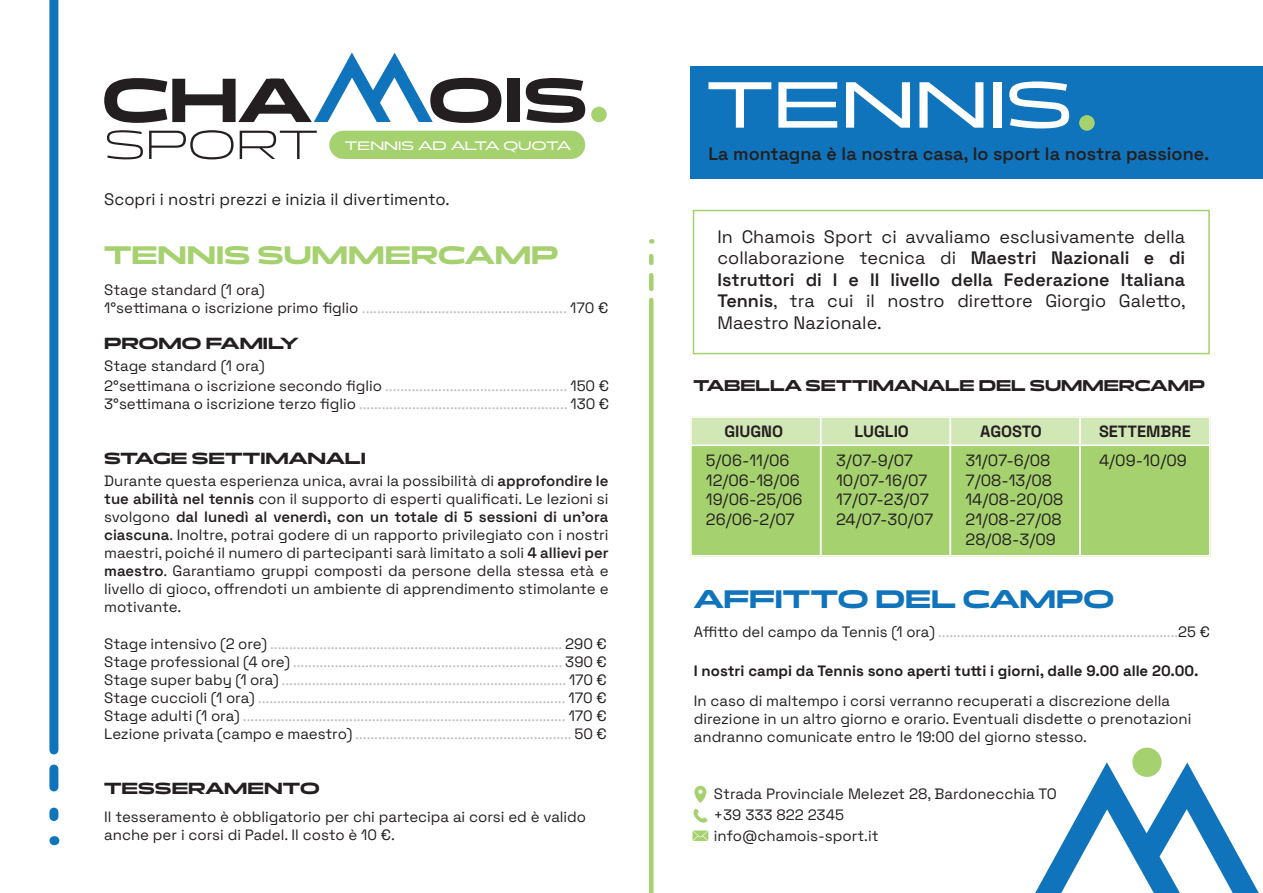
<style>
.page{position:relative;width:1263px;height:893px;background:#fff}
.page>*{position:absolute;margin:0;border:0;box-sizing:border-box;transform-origin:0 0}
.t1{font:700 66.6px "Panchang Variable";color:#fff}
.t2{font:700 25.95px "Panchang Variable";color:#a6d16f}
.t3{font:700 25.95px "Panchang Variable";color:#1074bc}
.t4{font:18px/21.6px "Space Grotesk";color:#231f20;text-align:justify}
.t5{font:600 18px "Space Grotesk";color:#231f20}
.t6{font:16.65px "Space Grotesk";color:#231f20}
.t7{font:700 16.5px "Panchang Variable";color:#231f20}
.t8{font:16.35px/19.5px "Space Grotesk";color:#231f20}
.t9{font:16.35px/19.5px "Space Grotesk";letter-spacing:-.02em;color:#231f20}
.t10{font:700 16.35px "Space Grotesk";color:#231f20}
.t11{font:700 15.9px "Panchang Variable";color:#231f20;scale:.94 1}
.t12{font:15px/18px "Space Grotesk";color:#231f20}
.t13{font:15px/18px "Space Grotesk";color:#bcbdc0;text-align:justify}
.t14{font:700 15px "Space Grotesk";color:#231f20}
.t15{font:700 12.6px "Panchang Variable";color:#fff}
.s1{color:#bcbdc0}
.s2{color:#231f20}
.s3{font-weight:600}
</style>
<div class="page">
<div style="left:690px;top:416px;width:520px;height:140px;background:#a6d16f"></div>
<div style="left:693px;top:210px;width:517px;height:144px;border:2px solid #a6d16f"></div>
<div style="left:691px;top:66px;width:572px;height:112px;background:#1074bc"></div>
<div style="left:507px;top:79px;width:13px;height:43px;background:#231f20"></div>
<svg style="left:526px;top:78px;width:59px;height:45px"></svg>
<div style="left:591px;top:107px;width:16px;height:15px;background:#a6d16f;border-radius:50%"></div>
<svg style="left:104px;top:52px;width:397px;height:71px"></svg>
<svg style="left:107px;top:130px;width:36px;height:29px"></svg>
<svg style="left:149px;top:130px;width:85px;height:29px"></svg>
<svg style="left:240px;top:131px;width:77px;height:28px"></svg>
<hr style="left:649px;top:300px;width:4px;height:593px;background:#a6d16f">
<hr style="left:649px;top:275px;width:4px;height:14px;background:#a6d16f">
<svg style="left:649px;top:256px;width:4px;height:7px"></svg>
<div style="left:49px;top:0;width:9px;height:750px;background:#1074bc"></div>
<div style="left:49px;top:769px;width:9px;height:18px;background:#1074bc"></div>
<div style="left:49px;top:812px;width:9px;height:5px;background:#1074bc"></div>
<div style="left:690px;top:416px;width:520px;height:30px;background:#d1e7b5"></div>
<div style="left:690px;top:416px;width:131px;height:140px;border:2px solid #fff"></div>
<div style="left:820px;top:416px;width:131px;height:140px;border:2px solid #fff"></div>
<div style="left:949px;top:416px;width:132px;height:140px;border:2px solid #fff"></div>
<div style="left:1079px;top:416px;width:131px;height:140px;border:2px solid #fff"></div>
<hr style="left:691px;top:444px;width:519px;height:2px;background:#fff">
<div style="left:1132px;top:748px;width:29px;height:29px;background:#a6d16f;border-radius:50%"></div>
<svg style="left:1035px;top:762px;width:224px;height:131px"></svg>
<div style="left:329px;top:131px;width:256px;height:28px;background:#a6d16f;border-radius:14px"></div>
<div style="left:1079px;top:115px;width:16px;height:16px;background:#a6d16f;border-radius:50%"></div>
<svg style="left:693px;top:809px;width:14px;height:14px"></svg>
<svg style="left:694px;top:786px;width:13px;height:17px"></svg>
<svg style="left:692px;top:830px;width:16px;height:11px"></svg>
<p class="t15" style="left:345px;top:138px;width:228px">TENNIS AD ALTA QUOTA</p>
<p class="t6" style="left:104px;top:187px;width:347px">Scopri i nostri prezzi e inizia il divertimento.</p>
<h2 class="t2" style="left:104px;top:239px;width:456px">TENNIS SUMMERCAMP</h2>
<p class="t12" style="left:104px;top:280px;width:506px">Stage standard (1 ora)<br>1°settimana o iscrizione primo figlio <span class="s1">......................................................</span> 170 €</p>
<p class="t7" style="left:104px;top:333px;width:196px">PROMO FAMILY</p>
<p class="t13" style="left:104px;top:376px;width:506px"><span class="s2">2°settimana o iscrizione secondo figlio</span> ................................................ <span class="s2">150 €<br>3°settimana o iscrizione terzo figlio</span> ....................................................... <span class="s2">130 €</span></p>
<p class="t12" style="left:104px;top:356px;width:162px">Stage standard (1 ora)</p>
<p class="t7" style="left:104px;top:448px;width:263px">STAGE SETTIMANALI</p>
<p class="t12" style="left:104px;top:471px;width:506px;text-align:justify">Durante questa esperienza unica, avrai la possibilità di <span class="s3">approfondire le tue abilità nel tennis</span> con il supporto di esperti qualificati. Le lezioni si svolgono <span class="s3">dal lunedì al venerdì, con un totale di 5 sessioni di un'ora ciascuna</span>. Inoltre, potrai godere di un rapporto privilegiato con i nostri maestri, poiché il numero di partecipanti sarà limitato a soli <span class="s3">4 allievi per maestro</span>. Garantiamo gruppi composti da persone della stessa età e livello di gioco, offrendoti un ambiente di apprendimento stimolante e motivante.</p>
<p class="t13" style="left:104px;top:634px;width:504px"><span class="s2">Stage intensivo (2 ore)</span> ............................................................................. <span class="s2">290 € Stage professional (4 ore)</span> ....................................................................... <span class="s2">390 € Stage super baby (1 ora)</span> ........................................................................... <span class="s2">170 € Stage cuccioli (1 ora)</span> ................................................................................. <span class="s2">170 € Stage adulti (1 ora)</span> ..................................................................................... <span class="s2">170 € Lezione privata (campo e maestro)</span> ......................................................... <span class="s2">50 €</span></p>
<p class="t7" style="left:104px;top:778px;width:217px">TESSERAMENTO</p>
<p class="t12" style="left:104px;top:807px;width:483px">Il tesseramento è obbligatorio per chi partecipa ai corsi ed è valido anche per i corsi di Padel. Il costo è 10 €.</p>
<h1 class="t1" style="left:706px;top:64px;width:368px">TENNIS</h1>
<p class="t5" style="left:708px;top:140px;width:502px">La montagna è la nostra casa, lo sport la nostra passione.</p>
<p class="t4" style="left:717px;top:225px;width:470px">In Chamois Sport ci avvaliamo esclusivamente della collaborazione tecnica di <span class="s3">Maestri Nazionali e di Istruttori di I e II livello della Federazione Italiana Tennis</span>, tra cui il nostro direttore Giorgio Galetto, Maestro Nazionale.</p>
<p class="t11" style="left:693px;top:375px;width:545px">TABELLA SETTIMANALE DEL SUMMERCAMP</p>
<p class="t10" style="left:724px;top:420px;width:60px">GIUGNO</p>
<p class="t10" style="left:854px;top:420px;width:56px">LUGLIO</p>
<p class="t10" style="left:980px;top:420px;width:63px">AGOSTO</p>
<p class="t10" style="left:1099px;top:420px;width:93px">SETTEMBRE</p>
<p class="t8" style="left:706px;top:450px;width:98px">5/06-11/06<br>12/06-18/06<br>19/06-25/06<br>26/06-2/07</p>
<p class="t9" style="left:836px;top:450px;width:99px">3/07-9/07<br>10/07-16/07<br>17/07-23/07<br>24/07-30/07</p>
<p class="t8" style="left:965px;top:450px;width:99px">31/07-6/08<br>7/08-13/08<br>14/08-20/08<br>21/08-27/08<br>28/08-3/09</p>
<p class="t8" style="left:1099px;top:450px;width:89px">4/09-10/09</p>
<h2 class="t3" style="left:694px;top:583px;width:421px">AFFITTO DEL CAMPO</h2>
<p class="t13" style="left:694px;top:622px;width:518px"><span class="s2">Affitto del campo da Tennis (1 ora)</span> ................................................................<span class="s2">25 €</span></p>
<p class="t14" style="left:694px;top:659px;width:506px">I nostri campi da Tennis sono aperti tutti i giorni, dalle 9.00 alle 20.00.</p>
<p class="t12" style="left:694px;top:691px;width:499px">In caso di maltempo i corsi verranno recuperati a discrezione della direzione in un altro giorno e orario. Eventuali disdette o prenotazioni andranno comunicate entro le 19:00 del giorno stesso.</p>
<p class="t12" style="left:714px;top:782px;width:344px;line-height:21px">Strada Provinciale Melezet 28, Bardonecchia TO +39 333 822 2345<br>info@chamois-sport.it</p>
</div>
